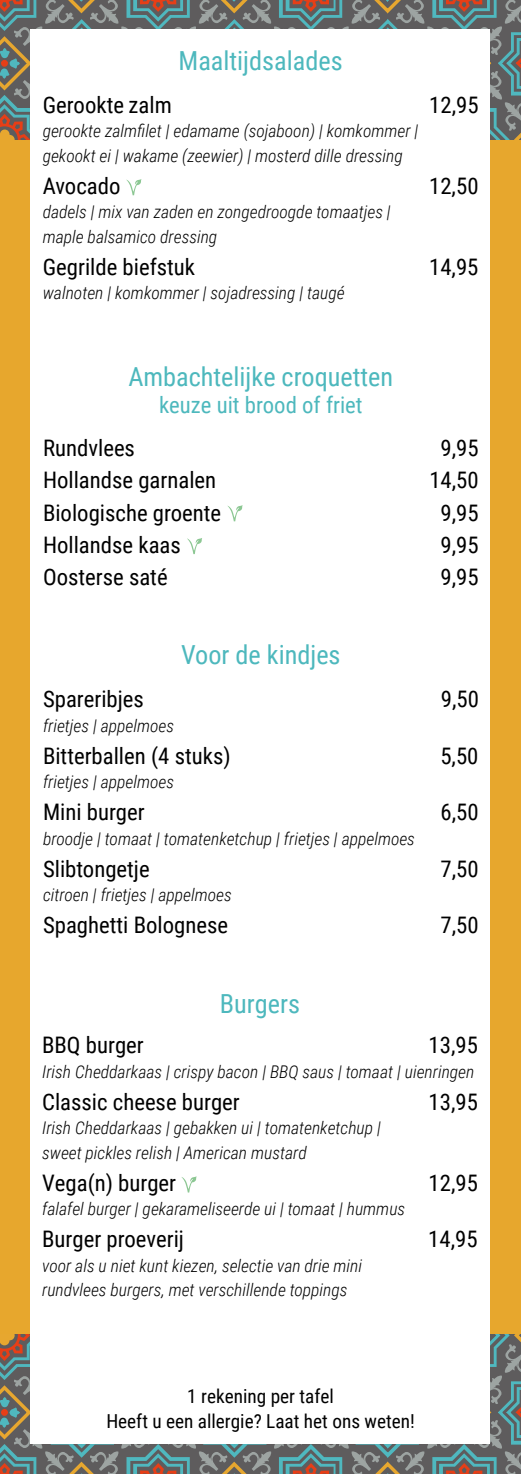
<style>
.page{position:relative;width:521px;height:1474px;background:#fff}
.page>*{position:absolute;margin:0;border:0;box-sizing:border-box;transform-origin:0 0}
.t1{font:26.25px "Roboto Condensed";color:#4db8bd}
.t2{font:22.75px "Roboto Condensed";color:#000}
.t3{font:22.75px "Roboto Condensed";color:#4db8bd}
.t4{font:19.25px/24.5px "Roboto Condensed";color:#000;text-align:center}
.t5{font:italic 300 17.5px/24.5px "Roboto Condensed";color:#000}
</style>
<div class="page">
<div style="left:0;top:0;width:521px;height:1473px;background:#e7a72d"></div>
<svg style="left:0;top:1334px;width:521px;height:139px;background:#6b7571"></svg>
<svg style="left:0;top:0;width:521px;height:140px;background:#707571"></svg>
<div style="left:30px;top:30px;width:460px;height:1414px;background:#fff"></div>
<svg style="left:181px;top:1176px;width:16px;height:16px"></svg>
<svg style="left:227px;top:505px;width:16px;height:16px"></svg>
<svg style="left:187px;top:538px;width:15px;height:16px"></svg>
<svg style="left:126px;top:179px;width:15px;height:16px"></svg>
<h1 class="t1" style="left:179px;top:42px;width:166px">Maaltijdsalades</h1>
<h2 class="t2" style="left:43px;top:89px;width:131px">Gerookte zalm</h2>
<h2 class="t2" style="left:429px;top:89px;width:51px">12,95</h2>
<p class="t5" style="left:43px;top:118px;width:377px">gerookte zalmfilet | edamame (sojaboon) | komkommer | gekookt ei | wakame (zeewier) | mosterd dille dressing</p>
<h2 class="t2" style="left:43px;top:170px;width:79px">Avocado</h2>
<h2 class="t2" style="left:429px;top:170px;width:51px">12,50</h2>
<p class="t5" style="left:43px;top:199px;width:349px">dadels | mix van zaden en zongedroogde tomaatjes | maple balsamico dressing</p>
<h2 class="t2" style="left:43px;top:251px;width:154px">Gegrilde biefstuk</h2>
<h2 class="t2" style="left:429px;top:251px;width:51px">14,95</h2>
<p class="t5" style="left:43px;top:280px;width:303px">walnoten | komkommer | sojadressing | taugé</p>
<h1 class="t1" style="left:128px;top:358px;width:266px">Ambachtelijke croquetten</h1>
<h2 class="t3" style="left:159px;top:389px;width:205px">keuze uit brood of friet</h2>
<h2 class="t2" style="left:43px;top:432px;width:93px">Rundvlees</h2>
<h2 class="t2" style="left:440px;top:432px;width:40px">9,95</h2>
<h2 class="t2" style="left:43px;top:464px;width:175px">Hollandse garnalen</h2>
<h2 class="t2" style="left:429px;top:464px;width:51px">14,50</h2>
<h2 class="t2" style="left:43px;top:496px;width:180px">Biologische groente</h2>
<h2 class="t2" style="left:440px;top:496px;width:40px">9,95</h2>
<h2 class="t2" style="left:43px;top:528px;width:139px">Hollandse kaas</h2>
<h2 class="t2" style="left:440px;top:528px;width:40px">9,95</h2>
<h2 class="t2" style="left:43px;top:560px;width:126px">Oosterse saté</h2>
<h2 class="t2" style="left:440px;top:560px;width:40px">9,95</h2>
<h1 class="t1" style="left:181px;top:636px;width:161px">Voor de kindjes</h1>
<h2 class="t2" style="left:43px;top:683px;width:102px">Spareribjes</h2>
<h2 class="t2" style="left:441px;top:683px;width:40px">9,50</h2>
<p class="t5" style="left:43px;top:712px;width:133px">frietjes | appelmoes</p>
<h2 class="t2" style="left:43px;top:739px;width:189px">Bitterballen (4 stuks)</h2>
<h2 class="t2" style="left:440px;top:739px;width:40px">5,50</h2>
<p class="t5" style="left:43px;top:769px;width:133px">frietjes | appelmoes</p>
<h2 class="t2" style="left:43px;top:796px;width:103px">Mini burger</h2>
<h2 class="t2" style="left:440px;top:796px;width:40px">6,50</h2>
<p class="t5" style="left:43px;top:825px;width:373px">broodje | tomaat | tomatenketchup | frietjes | appelmoes</p>
<h2 class="t2" style="left:43px;top:852px;width:108px">Slibtongetje</h2>
<h2 class="t2" style="left:440px;top:852px;width:40px">7,50</h2>
<p class="t5" style="left:43px;top:882px;width:190px">citroen | frietjes | appelmoes</p>
<h2 class="t2" style="left:43px;top:909px;width:186px">Spaghetti Bolognese</h2>
<h2 class="t2" style="left:440px;top:909px;width:40px">7,50</h2>
<h1 class="t1" style="left:220px;top:984px;width:82px">Burgers</h1>
<h2 class="t2" style="left:42px;top:1029px;width:103px">BBQ burger</h2>
<h2 class="t2" style="left:428px;top:1029px;width:51px">13,95</h2>
<p class="t5" style="left:42px;top:1058px;width:434px">Irish Cheddarkaas | crispy bacon | BBQ saus | tomaat | uienringen</p>
<h2 class="t2" style="left:42px;top:1085px;width:199px">Classic cheese burger</h2>
<h2 class="t2" style="left:428px;top:1085px;width:51px">13,95</h2>
<p class="t5" style="left:42px;top:1115px;width:340px">Irish Cheddarkaas | gebakken ui | tomatenketchup | sweet pickles relish | American mustard</p>
<h2 class="t2" style="left:42px;top:1166px;width:136px">Vega(n) burger</h2>
<h2 class="t2" style="left:428px;top:1166px;width:51px">12,95</h2>
<p class="t5" style="left:42px;top:1196px;width:365px">falafel burger | gekarameliseerde ui | tomaat | hummus</p>
<h2 class="t2" style="left:42px;top:1223px;width:143px">Burger proeverij</h2>
<h2 class="t2" style="left:428px;top:1223px;width:51px">14,95</h2>
<p class="t5" style="left:42px;top:1252px;width:321px">voor als u niet kunt kiezen, selectie van drie mini rundvlees burgers, met verschillende toppings</p>
<p class="t4" style="left:106px;top:1383px;width:310px">1 rekening per tafel<br>Heeft u een allergie? Laat het ons weten!</p>
</div>
